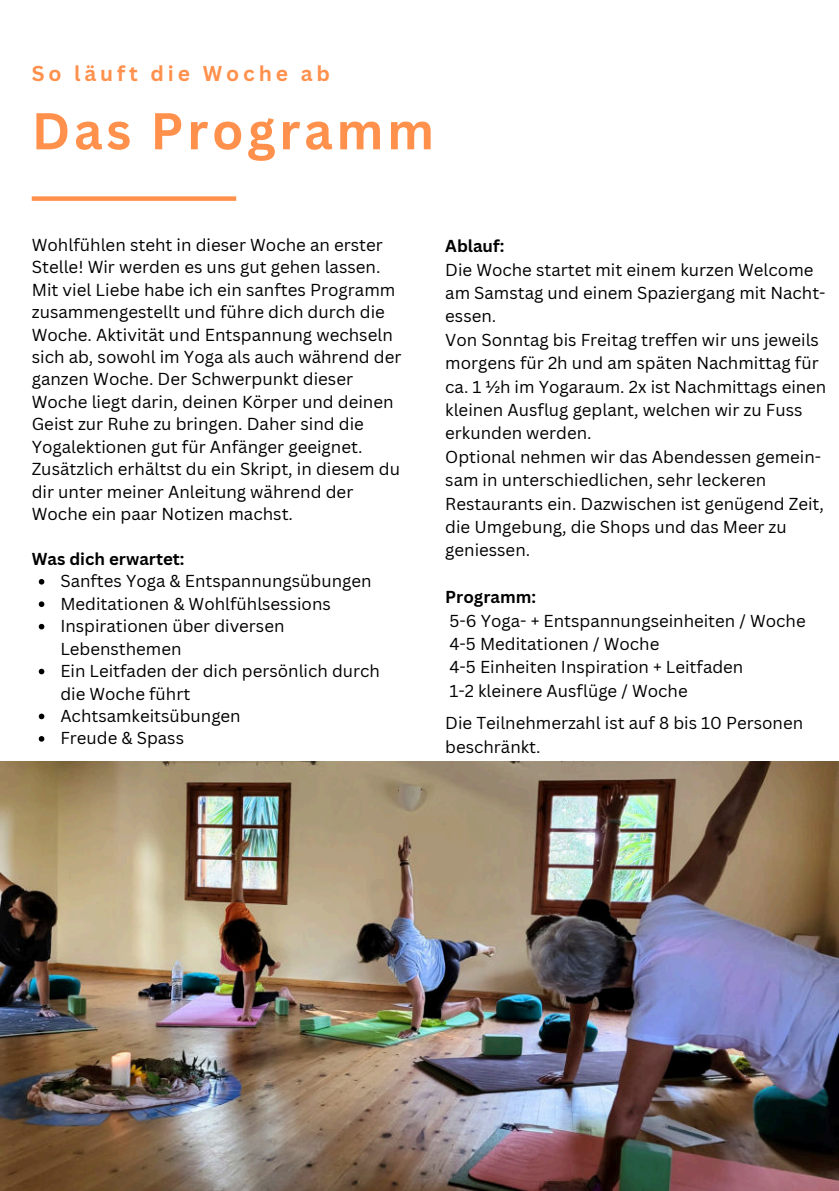
<style>
.page{position:relative;width:839px;height:1191px;background:#fff}
.page>*{position:absolute;margin:0;border:0;box-sizing:border-box;transform-origin:0 0}
.t1{font:700 50.6px "Canva Sans";letter-spacing:.07em;color:#ff914d}
.t2{font:700 21px "Canva Sans";letter-spacing:.185em;color:#ff914d}
.t3{font:17px/22.4px "Canva Sans";color:#000}
.t4{font:16.8px/23.4px "Canva Sans";color:#000}
.t5{font:700 16.8px "Canva Sans";color:#000}
</style>
<div class="page">
<img style="left:0;top:762px;width:838px;height:428px">
<div style="left:32px;top:196px;width:204px;height:5px;background:#ff914d"></div>
<svg style="left:39px;top:579px;width:5px;height:6px"></svg>
<svg style="left:39px;top:601px;width:5px;height:6px"></svg>
<svg style="left:39px;top:624px;width:5px;height:5px"></svg>
<svg style="left:39px;top:669px;width:5px;height:5px"></svg>
<svg style="left:39px;top:714px;width:5px;height:5px"></svg>
<svg style="left:39px;top:736px;width:5px;height:6px"></svg>
<p class="t2" style="left:32px;top:61px;width:300px">So läuft die Woche ab</p>
<h1 class="t1" style="left:32px;top:101px;width:404px">Das Programm</h1>
<p class="t3" style="left:32px;top:233px;width:371px">Wohlfühlen steht in dieser Woche an erster Stelle! Wir werden es uns gut gehen lassen.<br>Mit viel Liebe habe ich ein sanftes Programm zusammengestellt und führe dich durch die Woche. Aktivität und Entspannung wechseln sich ab, sowohl im Yoga als auch während der ganzen Woche. Der Schwerpunkt dieser Woche liegt darin, deinen Körper und deinen Geist zur Ruhe zu bringen. Daher sind die Yogalektionen gut für Anfänger geeignet.<br>Zusätzlich erhältst du ein Skript, in diesem du dir unter meiner Anleitung während der Woche ein paar Notizen machst.</p>
<p class="t5" style="left:32px;top:549px;width:154px">Was dich erwartet:</p>
<p class="t4" style="left:60px;top:570px;width:321px;line-height:22.4px">Sanftes Yoga &amp; Entspannungsübungen<br>Meditationen &amp; Wohlfühlsessions<br>Inspirationen über diversen<br>Lebensthemen<br>Ein Leitfaden der dich persönlich durch die Woche führt<br>Achtsamkeitsübungen<br>Freude &amp; Spass</p>
<p class="t5" style="left:445px;top:236px;width:61px">Ablauf:</p>
<p class="t4" style="left:445px;top:258px;width:382px">Die Woche startet mit einem kurzen Welcome am Samstag und einem Spaziergang mit Nacht&shy;essen.<br>Von Sonntag bis Freitag treffen wir uns jeweils morgens für 2h und am späten Nachmittag für ca. 1 ½h im Yogaraum. 2x ist Nachmittags einen kleinen Ausflug geplant, welchen wir zu Fuss erkunden werden.<br>Optional nehmen wir das Abendessen gemein&shy;sam in unterschiedlichen, sehr leckeren Restaurants ein. Dazwischen ist genügend Zeit, die Umgebung, die Shops und das Meer zu geniessen.</p>
<p class="t5" style="left:445px;top:587px;width:92px">Programm:</p>
<p class="t4" style="left:449px;top:609px;width:358px">5-6 Yoga- + Entspannungseinheiten / Woche 4-5 Meditationen / Woche<br>4-5 Einheiten Inspiration + Leitfaden<br>1-2 kleinere Ausflüge / Woche</p>
<p class="t4" style="left:445px;top:712px;width:359px">Die Teilnehmerzahl ist auf 8 bis 10 Personen beschränkt.</p>
</div>
